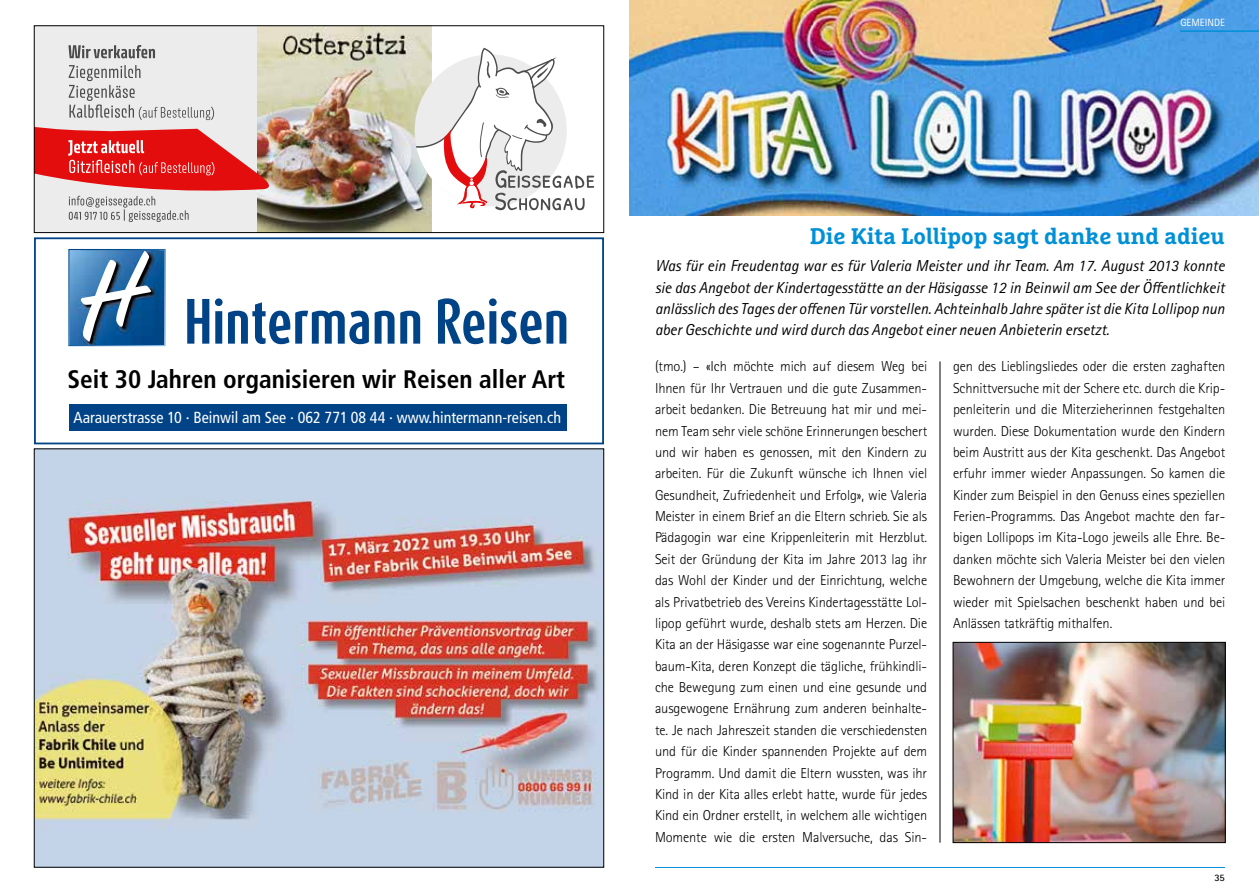
<style>
.page{position:relative;width:1259px;height:893px;background:#fff}
.page>*{position:absolute;margin:0;border:0;box-sizing:border-box;transform-origin:0 0}
.t1{font:700 condensed 25.35px "Frutiger LT Std";color:#000}
.t2{font:700 22.5px "Marselis Slab Pro";color:#0090d6}
.t3{font:condensed 16.05px "Frutiger LT Std";color:#fff}
.t4{font:italic 15.9px/21.3px "Rotis Sans Serif Std";color:#000;text-align:justify}
.t5{font:300 14.4px/21.3px "Rotis Sans Serif Std";letter-spacing:-.01em;color:#000;text-align:justify}
.t6{font:10.5px "Rotis Sans Serif Std";color:#fff}
.t7{font:700 9.9px "Rotis Sans Serif Std";color:#000}
</style>
<div class="page">
<img style="left:629px;top:0;width:630px;height:215px">
<img style="left:955px;top:644px;width:268px;height:197px">
<div style="left:953px;top:642px;width:272px;height:201px;border:1px solid #000"></div>
<hr style="left:939px;top:361px;width:1px;height:482px;background:#000">
<hr style="left:1180px;top:30px;width:79px;height:2px;background:#0090d6">
<hr style="left:655px;top:867px;width:570px;height:1px;background:#0090d6">
<img style="left:36px;top:451px;width:566px;height:414px">
<div style="left:34px;top:26px;width:232px;height:207px;background:#ececec"></div>
<img style="left:257px;top:28px;width:175px;height:203px">
<svg style="left:416px;top:47px;width:178px;height:167px"></svg>
<svg style="left:36px;top:28px;width:236px;height:194px"></svg>
<div style="left:34px;top:26px;width:570px;height:207px;border:1px solid #000"></div>
<div style="left:69px;top:405px;width:497px;height:26px;background:#004387"></div>
<svg style="left:187px;top:299px;width:22px;height:45px"></svg>
<svg style="left:215px;top:298px;width:154px;height:46px"></svg>
<svg style="left:375px;top:311px;width:19px;height:33px"></svg>
<svg style="left:400px;top:311px;width:20px;height:33px"></svg>
<svg style="left:438px;top:298px;width:128px;height:46px"></svg>
<svg style="left:68px;top:249px;width:98px;height:97px"></svg>
<div style="left:34px;top:237px;width:570px;height:207px;border:2px solid #004387"></div>
<h1 class="t1" style="left:67px;top:364px;width:499px">Seit 30 Jahren organisieren wir Reisen aller Art</h1>
<p class="t3" style="left:73px;top:408px;width:489px">Aarauerstrasse 10 · Beinwil am See · 062 771 08 44 · www.hintermann-reisen.ch</p>
<p class="t6" style="left:1180px;top:16px;width:46px">GEMEINDE</p>
<h2 class="t2" style="left:810px;top:222px;width:417px">Die Kita Lollipop sagt danke und adieu</h2>
<p class="t4" style="left:655px;top:255px;width:571px">Was für ein Freudentag war es für Valeria Meister und ihr Team. Am 17. August 2013 konnte sie das Angebot der Kindertagesstätte an der Häsigasse 12 in Beinwil am See der Öffentlichkeit anlässlich des Tages der offenen Tür vorstellen. Achteinhalb Jahre später ist die Kita Lollipop nun aber Geschichte und wird durch das Angebot einer neuen Anbieterin ersetzt.</p>
<p class="t5" style="left:655px;top:356px;width:274px">(tmo.) – «Ich möchte mich auf diesem Weg bei Ihnen für Ihr Vertrauen und die gute Zusammen&shy;arbeit bedanken. Die Betreuung hat mir und mei&shy;nem Team sehr viele schöne Erinnerungen beschert und wir haben es genossen, mit den Kindern zu arbeiten. Für die Zukunft wünsche ich Ihnen viel Gesundheit, Zufriedenheit und Erfolg», wie Valeria Meister in einem Brief an die Eltern schrieb. Sie als Pädagogin war eine Krippenleiterin mit Herzblut.<br>Seit der Gründung der Kita im Jahre 2013 lag ihr das Wohl der Kinder und der Einrichtung, welche als Privatbetrieb des Vereins Kindertagesstätte Lol&shy;lipop geführt wurde, deshalb stets am Herzen. Die Kita an der Häsigasse war eine sogenannte Purzel&shy;baum-Kita, deren Konzept die tägliche, frühkindli&shy;che Bewegung zum einen und eine gesunde und ausgewogene Ernährung zum anderen beinhalte&shy;te. Je nach Jahreszeit standen die verschiedensten und für die Kinder spannenden Projekte auf dem Programm. Und damit die Eltern wussten, was ihr Kind in der Kita alles erlebt hatte, wurde für jedes Kind ein Ordner erstellt, in welchem alle wichtigen Momente wie die ersten Malversuche, das Sin-</p>
<p class="t5" style="left:953px;top:356px;width:274px">gen des Lieblingsliedes oder die ersten zaghaften Schnittversuche mit der Schere etc. durch die Krip&shy;penleiterin und die Miterzieherinnen festgehalten wurden. Diese Dokumentation wurde den Kindern beim Austritt aus der Kita geschenkt. Das Angebot erfuhr immer wieder Anpassungen. So kamen die Kinder zum Beispiel in den Genuss eines speziellen Ferien-Programms. Das Angebot machte den far&shy;bigen Lollipops im Kita-Logo jeweils alle Ehre. Be&shy;danken möchte sich Valeria Meister bei den vielen Bewohnern der Umgebung, welche die Kita immer wieder mit Spielsachen beschenkt haben und bei Anlässen tatkräftig mithalfen.</p>
<p class="t7" style="left:1214px;top:871px;width:12px">35</p>
</div>
